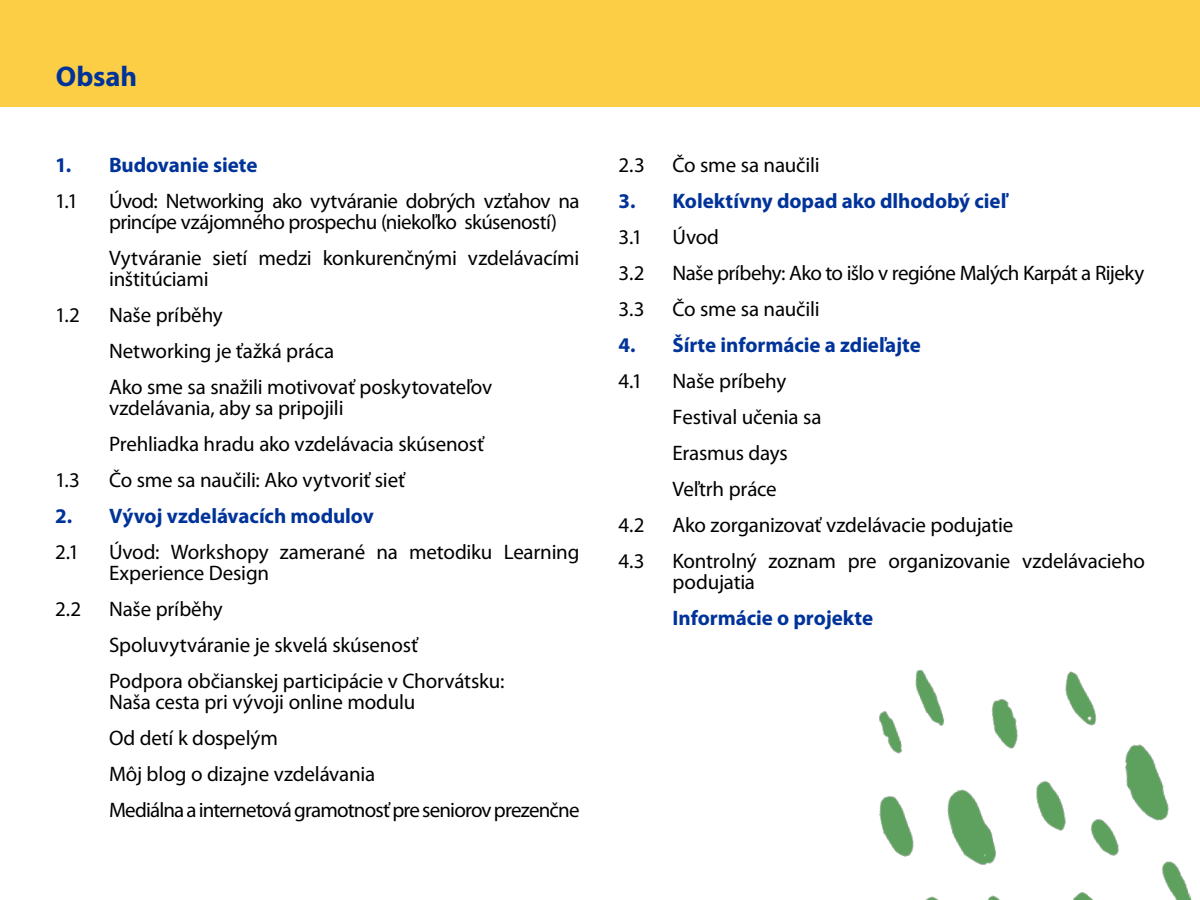
<style>
.page{position:relative;width:1200px;height:900px;background:#fff}
.page>*{position:absolute;margin:0;border:0;box-sizing:border-box;transform-origin:0 0}
.t1{font:700 28.5px "Myriad Pro";letter-spacing:-.005em;color:#039}
.t2{font:21px/36px "Myriad Pro";letter-spacing:-.01em;color:#000}
.t3{font:700 21px "Myriad Pro";letter-spacing:-.005em;color:#039}
</style>
<div class="page">
<div style="left:0;top:0;width:1200px;height:106px;background:#fbce45"></div>
<img style="left:878px;top:669px;width:313px;height:231px">
<h1 class="t1" style="left:56px;top:58px;width:83px">Obsah</h1>
<p class="t3" style="left:55px;top:151px;width:204px">1. Budovanie siete</p>
<p class="t2" style="left:55px;top:182px;width:25px">1.1</p>
<p class="t2" style="left:109px;top:190px;width:472px;line-height:21px">Úvod: Networking ako vytváranie dobrých vzťahov na princípe vzájomného prospechu (niekoľko skúseností)</p>
<p class="t2" style="left:109px;top:247px;width:472px;line-height:21px">Vytváranie sietí medzi konkurenčnými vzdelávacími inštitúciami</p>
<p class="t2" style="left:55px;top:296px;width:26px">1.2</p>
<p class="t2" style="left:109px;top:296px;width:385px">Naše príběhy<br>Networking je ťažká práca<br>Ako sme sa snažili motivovať poskytovateľov</p>
<p class="t2" style="left:109px;top:389px;width:377px">vzdelávania, aby sa pripojili<br>Prehliadka hradu ako vzdelávacia skúsenosť</p>
<p class="t2" style="left:55px;top:461px;width:27px">1.3</p>
<p class="t2" style="left:109px;top:461px;width:298px">Čo sme sa naučili: Ako vytvoriť sieť</p>
<p class="t3" style="left:55px;top:502px;width:320px">2. Vývoj vzdelávacích modulov</p>
<p class="t2" style="left:55px;top:533px;width:26px">2.1</p>
<p class="t2" style="left:109px;top:541px;width:472px;line-height:21px">Úvod: Workshopy zamerané na metodiku Learning<br>Experience Design</p>
<p class="t2" style="left:55px;top:590px;width:28px">2.2</p>
<p class="t2" style="left:109px;top:590px;width:397px">Naše príběhy<br>Spoluvytváranie je skvelá skúsenosť<br>Podpora občianskej participácie v Chorvátsku:</p>
<p class="t2" style="left:109px;top:683px;width:472px">Naša cesta pri vývoji online modulu<br>Od detí k dospelým<br>Môj blog o dizajne vzdelávania<br>Mediálna a internetová gramotnosť pre seniorov prezenčne</p>
<p class="t2" style="left:619px;top:146px;width:28px">2.3</p>
<p class="t2" style="left:673px;top:146px;width:148px">Čo sme sa naučili</p>
<p class="t3" style="left:619px;top:187px;width:390px">3. Kolektívny dopad ako dlhodobý cieľ</p>
<p class="t2" style="left:619px;top:218px;width:26px">3.1</p>
<p class="t2" style="left:673px;top:218px;width:48px">Úvod</p>
<p class="t2" style="left:619px;top:254px;width:27px">3.2</p>
<p class="t2" style="left:673px;top:254px;width:473px">Naše príbehy: Ako to išlo v regióne Malých Karpát a Rijeky</p>
<p class="t2" style="left:619px;top:290px;width:27px">3.3</p>
<p class="t2" style="left:673px;top:290px;width:148px">Čo sme sa naučili</p>
<p class="t3" style="left:619px;top:331px;width:304px">4. Šírte informácie a zdieľajte</p>
<p class="t2" style="left:619px;top:362px;width:26px">4.1</p>
<p class="t2" style="left:673px;top:362px;width:150px">Naše príbehy<br>Festival učenia sa<br>Erasmus days<br>Veľtrh práce</p>
<p class="t2" style="left:619px;top:506px;width:27px">4.2</p>
<p class="t2" style="left:673px;top:506px;width:342px">Ako zorganizovať vzdelávacie podujatie</p>
<p class="t2" style="left:619px;top:542px;width:28px">4.3</p>
<p class="t2" style="left:673px;top:550px;width:474px;line-height:21px">Kontrolný zoznam pre organizovanie vzdelávacieho podujatia</p>
<p class="t3" style="left:673px;top:604px;width:202px">Informácie o projekte</p>
</div>
